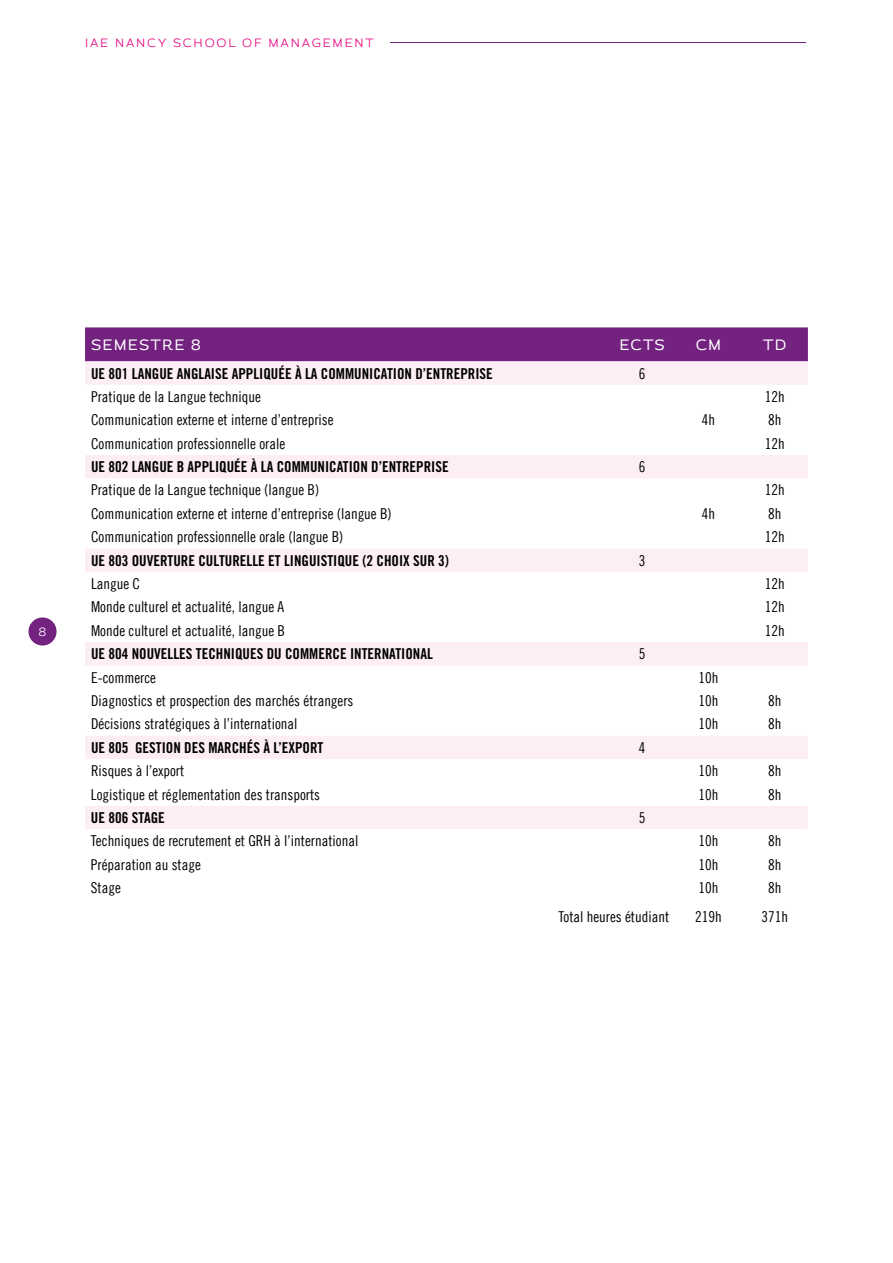
<style>
.page{position:relative;width:893px;height:1263px;background:#fff}
.page>*{position:absolute;margin:0;border:0;box-sizing:border-box;transform-origin:0 0}
.t1{font:15px "Trade Gothic LT Cond Eighteen";color:#000}
.t2{font:15px "Trade Gothic LT Std Bd Cn 20";color:#000}
.t3{font:15px "Magallanes";letter-spacing:.08em;color:#fff}
.t4{font:300 12px "Magallanes";letter-spacing:.15em;color:#e6007d}
.t5{font:300 12px "Magallanes";color:#fff}
</style>
<div class="page">
<div style="left:28px;top:617px;width:29px;height:28px;background:#732280;border-radius:50%"></div>
<hr style="left:390px;top:42px;width:416px;height:1px;background:#732280">
<div style="left:85px;top:327px;width:723px;height:34px;background:#732280"></div>
<svg style="left:85px;top:361px;width:723px;height:468px"></svg>
<p class="t4" style="left:85px;top:35px;width:290px">IAE NANCY SCHOOL OF MANAGEMENT</p>
<p class="t5" style="left:39px;top:624px;width:10px">8</p>
<p class="t3" style="left:91px;top:335px;width:111px">SEMESTRE 8</p>
<p class="t3" style="left:620px;top:335px;width:47px">ECTS</p>
<p class="t3" style="left:696px;top:335px;width:27px">CM</p>
<p class="t3" style="left:763px;top:335px;width:25px">TD</p>
<p class="t2" style="left:91px;top:364px;width:403px">UE 801 LANGUE ANGLAISE APPLIQUÉE À LA COMMUNICATION D’ENTREPRISE</p>
<p class="t1" style="left:639px;top:364px;width:8px">6</p>
<p class="t1" style="left:91px;top:388px;width:171px">Pratique de la Langue technique</p>
<p class="t1" style="left:765px;top:388px;width:21px">12h</p>
<p class="t1" style="left:91px;top:411px;width:244px">Communication externe et interne d’entreprise</p>
<p class="t1" style="left:702px;top:411px;width:15px">4h</p>
<p class="t1" style="left:768px;top:411px;width:15px">8h</p>
<p class="t1" style="left:91px;top:434px;width:196px">Communication professionnelle orale</p>
<p class="t1" style="left:765px;top:434px;width:21px">12h</p>
<p class="t2" style="left:91px;top:458px;width:359px">UE 802 LANGUE B APPLIQUÉE À LA COMMUNICATION D’ENTREPRISE</p>
<p class="t1" style="left:639px;top:458px;width:8px">6</p>
<p class="t1" style="left:91px;top:481px;width:230px">Pratique de la Langue technique (langue B)</p>
<p class="t1" style="left:765px;top:481px;width:21px">12h</p>
<p class="t1" style="left:91px;top:505px;width:302px">Communication externe et interne d’entreprise (langue B)</p>
<p class="t1" style="left:702px;top:505px;width:15px">4h</p>
<p class="t1" style="left:768px;top:505px;width:15px">8h</p>
<p class="t1" style="left:91px;top:528px;width:254px">Communication professionnelle orale (langue B)</p>
<p class="t1" style="left:765px;top:528px;width:21px">12h</p>
<p class="t2" style="left:91px;top:551px;width:359px">UE 803 OUVERTURE CULTURELLE ET LINGUISTIQUE (2 CHOIX SUR 3)</p>
<p class="t1" style="left:639px;top:551px;width:8px">3</p>
<p class="t1" style="left:91px;top:575px;width:51px">Langue C</p>
<p class="t1" style="left:765px;top:575px;width:21px">12h</p>
<p class="t1" style="left:91px;top:598px;width:195px">Monde culturel et actualité, langue A</p>
<p class="t1" style="left:765px;top:598px;width:21px">12h</p>
<p class="t1" style="left:91px;top:621px;width:196px">Monde culturel et actualité, langue B</p>
<p class="t1" style="left:765px;top:621px;width:21px">12h</p>
<p class="t2" style="left:91px;top:645px;width:343px">UE 804 NOUVELLES TECHNIQUES DU COMMERCE INTERNATIONAL</p>
<p class="t1" style="left:639px;top:645px;width:8px">5</p>
<p class="t1" style="left:91px;top:668px;width:67px">E-commerce</p>
<p class="t1" style="left:698px;top:668px;width:21px">10h</p>
<p class="t1" style="left:91px;top:692px;width:264px">Diagnostics et prospection des marchés étrangers</p>
<p class="t1" style="left:698px;top:692px;width:21px">10h</p>
<p class="t1" style="left:768px;top:692px;width:15px">8h</p>
<p class="t1" style="left:91px;top:715px;width:208px">Décisions stratégiques à l’international</p>
<p class="t1" style="left:698px;top:715px;width:21px">10h</p>
<p class="t1" style="left:768px;top:715px;width:15px">8h</p>
<p class="t2" style="left:91px;top:738px;width:234px">UE 805 GESTION DES MARCHÉS À L’EXPORT</p>
<p class="t1" style="left:639px;top:738px;width:8px">4</p>
<p class="t1" style="left:91px;top:762px;width:95px">Risques à l’export</p>
<p class="t1" style="left:698px;top:762px;width:21px">10h</p>
<p class="t1" style="left:768px;top:762px;width:15px">8h</p>
<p class="t1" style="left:91px;top:785px;width:231px">Logistique et réglementation des transports</p>
<p class="t1" style="left:698px;top:785px;width:21px">10h</p>
<p class="t1" style="left:768px;top:785px;width:15px">8h</p>
<p class="t2" style="left:91px;top:808px;width:75px">UE 806 STAGE</p>
<p class="t1" style="left:639px;top:809px;width:8px">5</p>
<p class="t1" style="left:91px;top:832px;width:269px">Techniques de recrutement et GRH à l’international</p>
<p class="t1" style="left:698px;top:832px;width:21px">10h</p>
<p class="t1" style="left:768px;top:832px;width:15px">8h</p>
<p class="t1" style="left:91px;top:855px;width:111px">Préparation au stage</p>
<p class="t1" style="left:698px;top:855px;width:21px">10h</p>
<p class="t1" style="left:768px;top:855px;width:15px">8h</p>
<p class="t1" style="left:91px;top:879px;width:31px">Stage</p>
<p class="t1" style="left:698px;top:879px;width:21px">10h</p>
<p class="t1" style="left:768px;top:879px;width:15px">8h</p>
<p class="t1" style="left:558px;top:907px;width:112px">Total heures étudiant</p>
<p class="t1" style="left:695px;top:907px;width:28px">219h</p>
<p class="t1" style="left:761px;top:907px;width:28px">371h</p>
</div>
